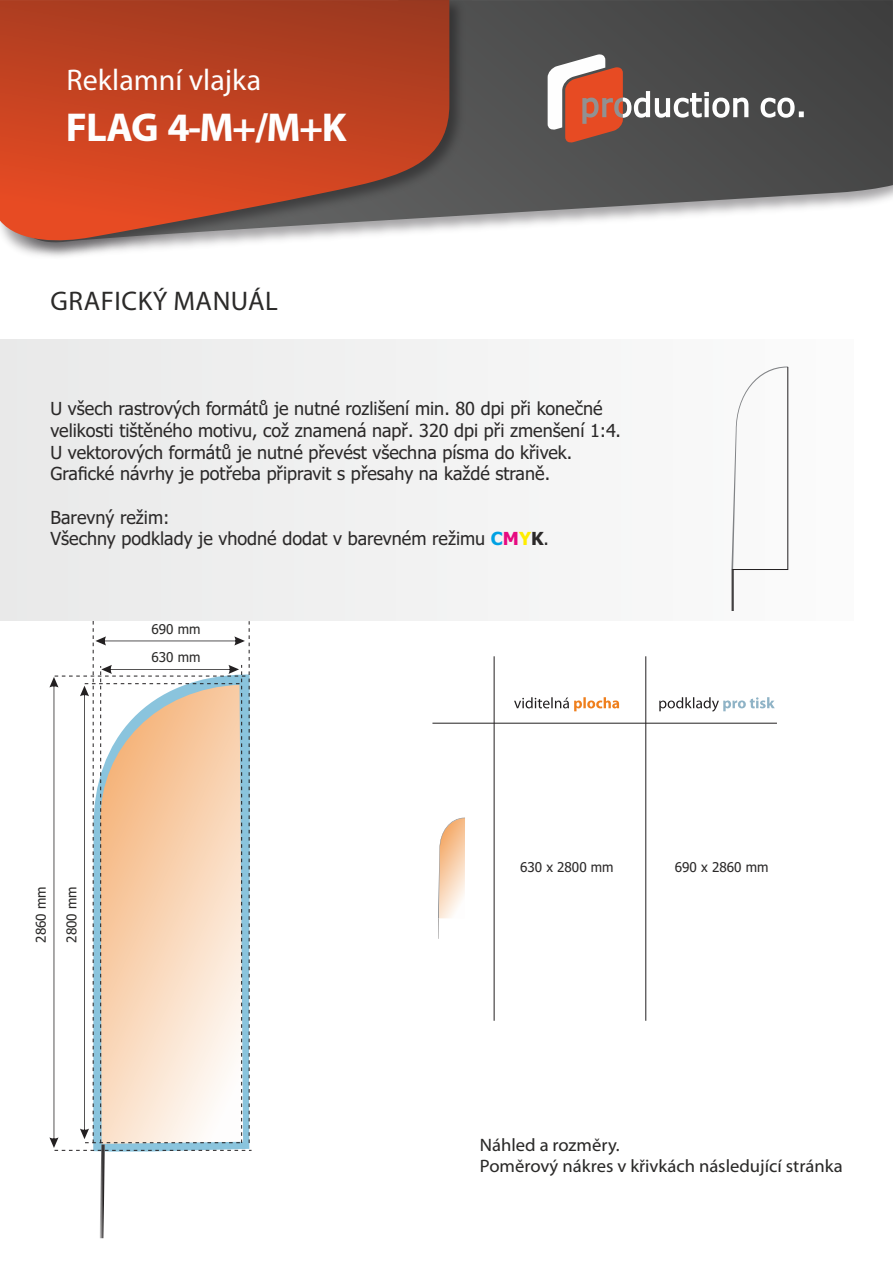
<style>
.page{position:relative;width:893px;height:1263px;background:#fff}
.page>*{position:absolute;margin:0;border:0;box-sizing:border-box;transform-origin:0 0}
.t1{font:700 40.5px "Myriad Pro";color:#fefefe}
.t2{font:30px "Myriad Pro";color:#fefefe}
.t3{font:27px "Myriad Pro";letter-spacing:.02em;color:#2b2a29}
.t4{font:18px/21.8px "Tahoma";color:#2b2929}
.t5{font:18px/20.5px "Myriad Web";color:#2b2a29}
.t6{font:13.5px "Tahoma";color:#2b2a29}
.t7{font:13.5px "Tahoma";color:#2b2929}
.s1{font-weight:700;color:#00a1e3}
.s2{font-weight:700;color:#e60a80}
.s3{font-weight:700;color:#ffed00}
.s4{font-weight:700}
</style>
<div class="page">
<svg style="left:471px;top:0;width:422px;height:228px;background:#606060"></svg>
<img style="left:9px;top:0;width:462px;height:257px">
<svg style="left:0;top:0;width:449px;height:243px;background:#b84b2f"></svg>
<svg style="left:548px;top:54px;width:200px;height:89px;background:#846a63"></svg>
<svg style="left:761px;top:98px;width:43px;height:20px"></svg>
<div style="left:1px;top:339px;width:853px;height:281px;background:#f2f2f2"></div>
<hr style="left:432px;top:723px;width:345px;height:1px;background:#232021">
<svg style="left:514px;top:697px;width:105px;height:14px"></svg>
<svg style="left:659px;top:697px;width:116px;height:15px"></svg>
<svg style="left:731px;top:570px;width:2px;height:41px"></svg>
<svg style="left:731px;top:366px;width:57px;height:204px"></svg>
<svg style="left:438px;top:818px;width:27px;height:121px"></svg>
<hr style="left:494px;top:656px;width:1px;height:365px;background:#232021">
<hr style="left:645px;top:656px;width:1px;height:365px;background:#232021">
<svg style="left:49px;top:620px;width:203px;height:618px"></svg>
<h2 class="t2" style="left:66px;top:68px;width:196px">Reklamní vlajka</h2>
<h1 class="t1" style="left:66px;top:111px;width:282px">FLAG 4-M+/M+K</h1>
<h3 class="t3" style="left:51px;top:290px;width:229px">GRAFICKÝ MANUÁL</h3>
<p class="t4" style="left:50px;top:399px;width:572px">U všech rastrových formátů je nutné rozlišení min. 80 dpi při konečné velikosti tištěného motivu, což znamená např. 320 dpi při zmenšení 1:4.<br>U vektorových formátů je nutné převést všechna písma do křivek.<br>Grafické návrhy je potřeba připravit s přesahy na každé straně.</p>
<p class="t4" style="left:50px;top:508px;width:500px">Barevný režim:<br>Všechny podklady je vhodné dodat v barevném režimu <span class="s1">C</span><span class="s2">M</span><span class="s3">Y</span><span class="s4">K</span>.</p>
<p class="t6" style="left:151px;top:623px;width:51px">690 mm</p>
<p class="t6" style="left:151px;top:652px;width:51px">630 mm</p>
<p class="t6" style="left:35px;top:943px;width:58px;rotate:-90deg">2860 mm</p>
<p class="t6" style="left:66px;top:943px;width:58px;rotate:-90deg">2800 mm</p>
<p class="t7" style="left:520px;top:861px;width:95px">630 x 2800 mm</p>
<p class="t7" style="left:675px;top:861px;width:95px">690 x 2860 mm</p>
<p class="t5" style="left:480px;top:1136px;width:364px">Náhled a rozměry.<br>Poměrový nákres v křivkách následující stránka</p>
</div>
